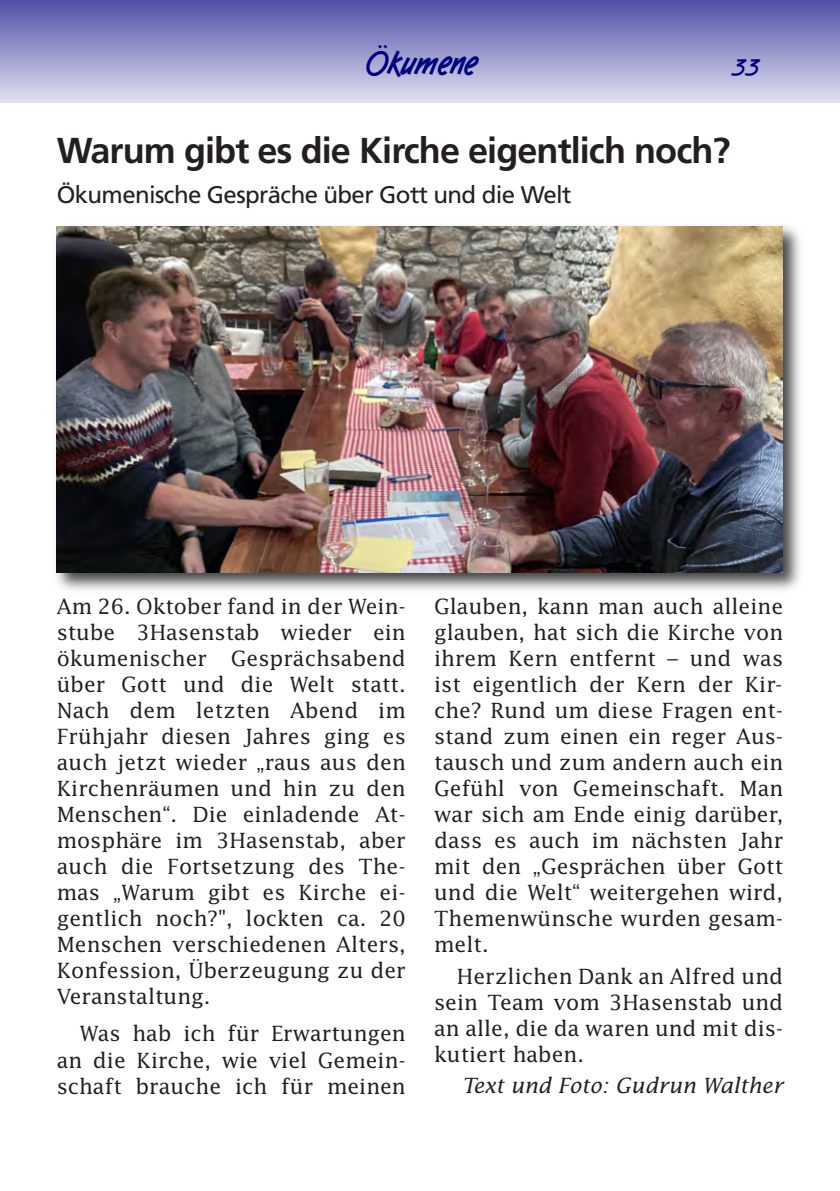
<style>
.page{position:relative;width:840px;height:1191px;background:#fff}
.page>*{position:absolute;margin:0;border:0;box-sizing:border-box;transform-origin:0 0}
.t1{font:700 36px "Frutiger";letter-spacing:-.025em;color:#231f20}
.t2{font:700 32px "Tomboy";color:#000080}
.t3{font:24px "Frutiger";letter-spacing:-.025em;color:#231f20}
.t4{font:700 22px "Tomboy";color:#000080}
.t5{font:21px/26px "Lucida";color:#231f20;text-align:justify}
.t6{font:italic 21px "Lucida";color:#231f20}
</style>
<div class="page">
<div style="left:0;top:0;width:839px;height:102px;background:linear-gradient(to bottom,#4f4fa7,#dfdfef)"></div>
<div style="left:0;top:0;width:17px;height:102px;background:linear-gradient(to bottom,#4f4fa7,#dfdfef)"></div>
<img style="left:56px;top:226px;width:744px;height:364px">
<img style="left:57px;top:227px;width:725px;height:346px">
<h2 class="t2" style="left:366px;top:44px;width:113px">Ökumene</h2>
<p class="t4" style="left:732px;top:55px;width:29px">33</p>
<h1 class="t1" style="left:57px;top:136px;width:675px">Warum gibt es die Kirche eigentlich noch?</h1>
<p class="t3" style="left:57px;top:185px;width:516px">Ökumenische Gespräche über Gott und die Welt</p>
<p class="t5" style="left:57px;top:593px;width:350px">Am 26. Oktober fand in der Wein&shy;stube 3Hasenstab wieder ein ökumenischer Gesprächsabend über Gott und die Welt statt.<br>Nach dem letzten Abend im Frühjahr diesen Jahres ging es auch jetzt wieder „raus aus den Kirchenräumen und hin zu den Menschen“. Die einladende At&shy;mosphäre im 3Hasenstab, aber auch die Fortsetzung des The&shy;mas „Warum gibt es Kirche ei&shy;gentlich noch?", lockten ca. 20<br>Menschen verschiedenen Alters, Konfession, Überzeugung zu der Veranstaltung.</p>
<p class="t5" style="left:57px;top:1021px;width:350px;text-indent:23px">Was hab ich für Erwartungen an die Kirche, wie viel Gemein&shy;schaft brauche ich für meinen</p>
<p class="t5" style="left:434px;top:593px;width:350px">Glauben, kann man auch alleine glauben, hat sich die Kirche von ihrem Kern entfernt – und was ist eigentlich der Kern der Kir&shy;che? Rund um diese Fragen ent&shy;stand zum einen ein reger Aus&shy;tausch und zum andern auch ein Gefühl von Gemeinschaft. Man war sich am Ende einig darüber, dass es auch im nächsten Jahr mit den „Gesprächen über Gott und die Welt“ weitergehen wird, Themenwünsche wurden gesam&shy;melt.</p>
<p class="t5" style="left:434px;top:963px;width:350px;text-indent:23px">Herzlichen Dank an Alfred und sein Team vom 3Hasenstab und an alle, die da waren und mit dis&shy;kutiert haben.</p>
<p class="t6" style="left:462px;top:1074px;width:322px">Text und Foto: Gudrun Walther</p>
</div>
